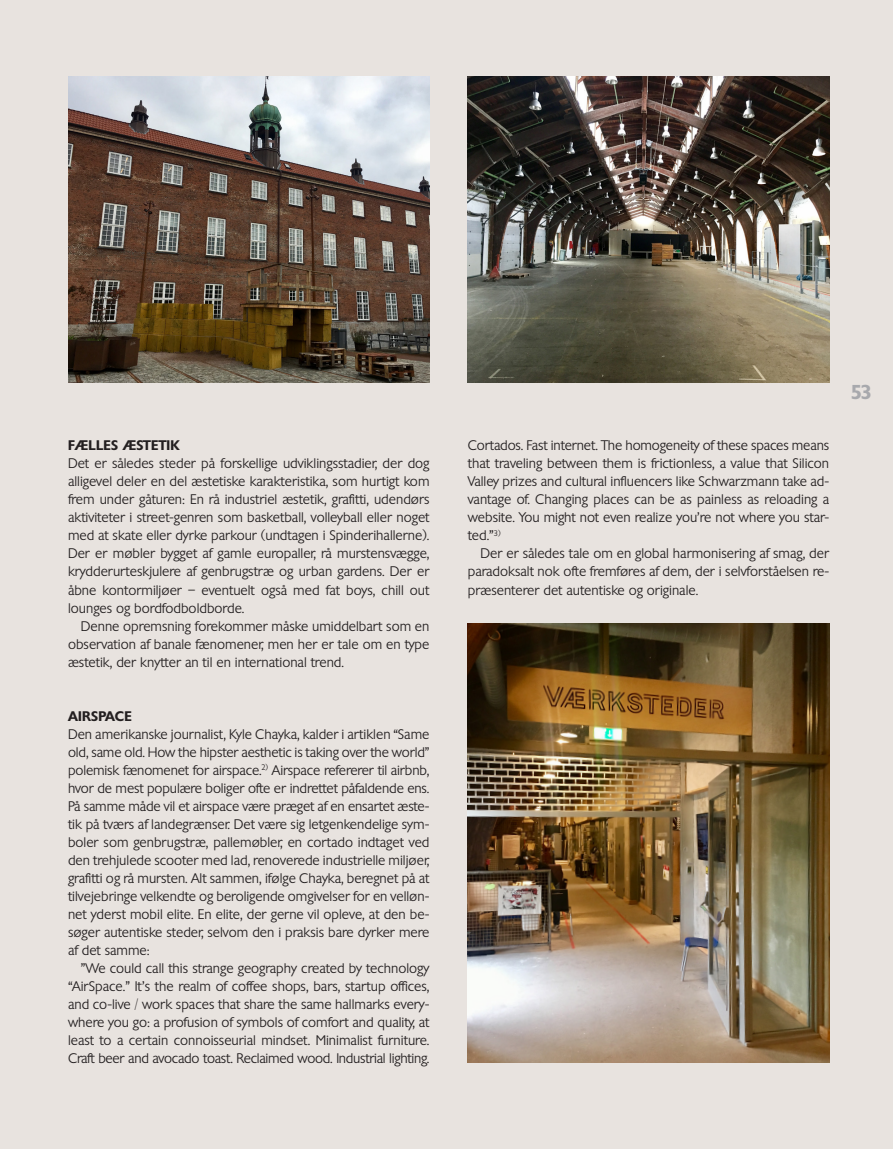
<style>
.page{position:relative;width:893px;height:1149px;background:#fff}
.page>*{position:absolute;margin:0;border:0;box-sizing:border-box;transform-origin:0 0}
.t1{font:600 19.5px "Chantilly";color:#a8a9ad}
.t2{font:300 13.5px/18px "Chantilly";color:#231f20;text-align:justify}
.t3{font:600 13.5px "Chantilly";letter-spacing:.025em;color:#231f20}
</style>
<div class="page">
<div style="left:0;top:0;width:893px;height:1148px;background:#e8e3df"></div>
<img style="left:68px;top:77px;width:361px;height:306px">
<img style="left:468px;top:77px;width:361px;height:306px">
<img style="left:468px;top:623px;width:361px;height:439px">
<p class="t3" style="left:68px;top:436px;width:113px">FÆLLES ÆSTETIK</p>
<p class="t2" style="left:68px;top:454px;width:363px">Det er således steder på forskellige udviklingsstadier, der dog alligevel deler en del æstetiske karakteristika, som hurtigt kom frem under gåturen: En rå industriel æstetik, grafitti, udendørs aktiviteter i street-genren som basketball, volleyball eller noget med at skate eller dyrke parkour (undtagen i Spinderihallerne).<br>Der er møbler bygget af gamle europaller, rå murstensvægge, krydderurteskjulere af genbrugstræ og urban gardens. Der er åbne kontormiljøer – eventuelt også med fat boys, chill out lounges og bordfodboldborde.</p>
<p class="t2" style="left:68px;top:616px;width:363px;text-indent:13px">Denne opremsning forekommer måske umiddelbart som en observation af banale fænomener, men her er tale om en type æstetik, der knytter an til en international trend.</p>
<p class="t3" style="left:68px;top:706px;width:65px">AIRSPACE</p>
<p class="t2" style="left:68px;top:724px;width:363px">Den amerikanske journalist, Kyle Chayka, kalder i artiklen “Same old, same old. How the hipster aesthetic is taking over the world” polemisk fænomenet for airspace.<sup>2)</sup> Airspace refererer til airbnb, hvor de mest populære boliger ofte er indrettet påfaldende ens.<br>På samme måde vil et airspace være præget af en ensartet æste&shy;tik på tværs af landegrænser. Det være sig letgenkendelige sym&shy;boler som genbrugstræ, pallemøbler, en cortado indtaget ved den trehjulede scooter med lad, renoverede industrielle miljøer, grafitti og rå mursten. Alt sammen, ifølge Chayka, beregnet på at tilvejebringe velkendte og beroligende omgivelser for en velløn&shy;net yderst mobil elite. En elite, der gerne vil opleve, at den be&shy;søger autentiske steder, selvom den i praksis bare dyrker mere af det samme:</p>
<p class="t2" style="left:68px;top:958px;width:363px;text-indent:13px">”We could call this strange geography created by technology “AirSpace.” It’s the realm of coffee shops, bars, startup offices, and co-live / work spaces that share the same hallmarks every&shy;where you go: a profusion of symbols of comfort and quality, at least to a certain connoisseurial mindset. Minimalist furniture.<br>Craft beer and avocado toast. Reclaimed wood. Industrial lighting.</p>
<p class="t2" style="left:468px;top:436px;width:363px">Cortados. Fast internet. The homogeneity of these spaces means that traveling between them is frictionless, a value that Silicon Valley prizes and cultural influencers like Schwarzmann take ad&shy;vantage of. Changing places can be as painless as reloading a website. You might not even realize you’re not where you star&shy;ted.”<sup>3)</sup></p>
<p class="t2" style="left:468px;top:544px;width:363px;text-indent:13px">Der er således tale om en global harmonisering af smag, der paradoksalt nok ofte fremføres af dem, der i selvforståelsen re&shy;præsenterer det autentiske og originale.</p>
<p class="t1" style="left:851px;top:378px;width:22px">53</p>
</div>
